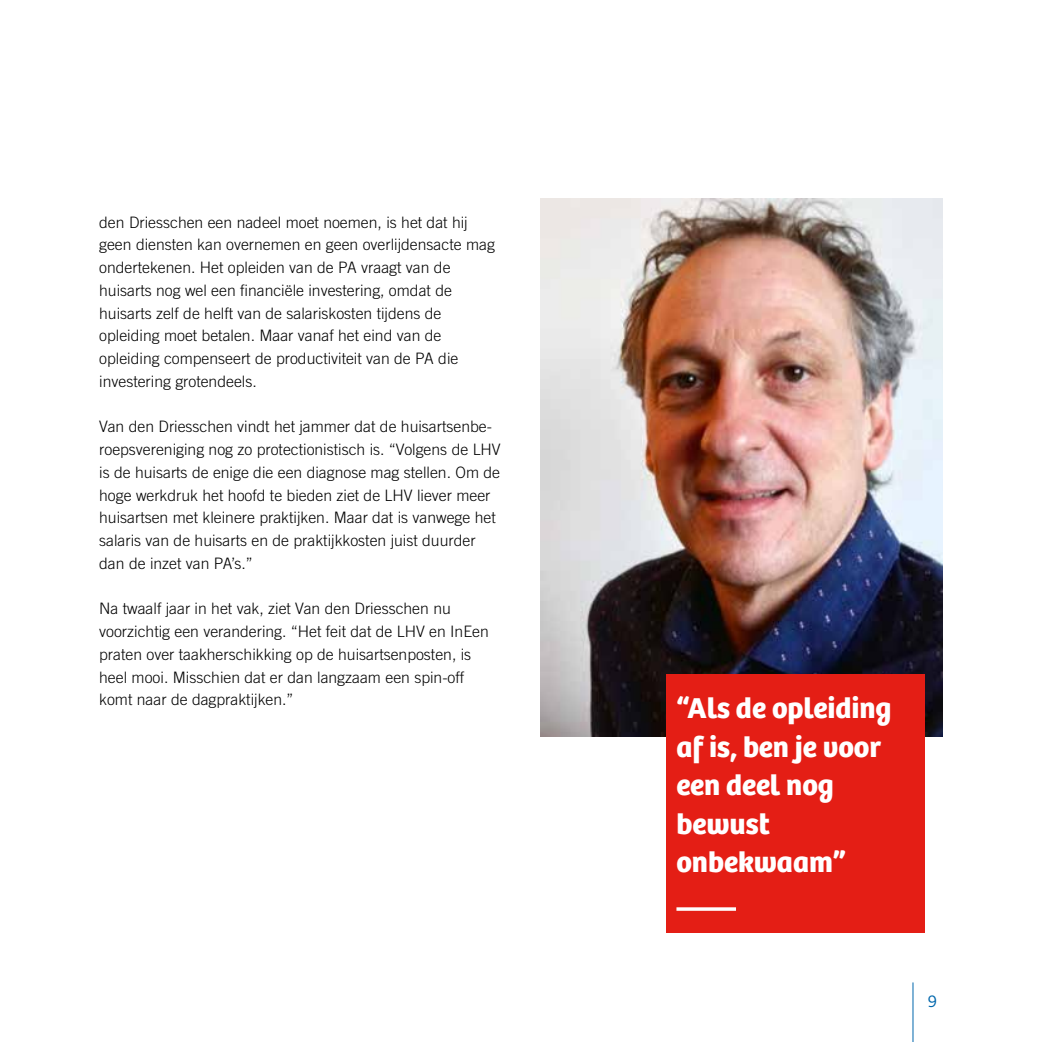
<style>
.page{position:relative;width:1042px;height:1042px;background:#fff}
.page>*{position:absolute;margin:0;border:0;box-sizing:border-box;transform-origin:0 0}
.t1{font:700 29.75px/38.5px "Bree";color:#fff}
.t2{font:300 17.5px "Bliss";color:#0067ac}
.t3{font:300 15.75px/22.8px "Trade Gothic LT Std";color:#000}
</style>
<div class="page">
<hr style="left:912px;top:982px;width:1px;height:60px;background:#0067ac">
<img style="left:541px;top:198px;width:402px;height:539px">
<div style="left:666px;top:675px;width:258px;height:258px;background:#e41e15"></div>
<svg style="left:676px;top:907px;width:60px;height:4px"></svg>
<p class="t3" style="left:99px;top:210px;width:397px">den Driesschen een nadeel moet noemen, is het dat hij geen diensten kan overnemen en geen overlijdensacte mag ondertekenen. Het opleiden van de PA vraagt van de huisarts nog wel een financiële investering, omdat de huisarts zelf de helft van de salariskosten tijdens de opleiding moet betalen. Maar vanaf het eind van de opleiding compenseert de productiviteit van de PA die investering grotendeels.</p>
<p class="t3" style="left:99px;top:415px;width:403px">Van den Driesschen vindt het jammer dat de huisartsenbe&shy;roepsvereniging nog zo protectionistisch is. “Volgens de LHV is de huisarts de enige die een diagnose mag stellen. Om de hoge werkdruk het hoofd te bieden ziet de LHV liever meer huisartsen met kleinere praktijken. Maar dat is vanwege het salaris van de huisarts en de praktijkkosten juist duurder dan de inzet van PA’s.”</p>
<p class="t3" style="left:99px;top:597px;width:391px">Na twaalf jaar in het vak, ziet Van den Driesschen nu voorzichtig een verandering. “Het feit dat de LHV en InEen praten over taakherschikking op de huisartsenposten, is heel mooi. Misschien dat er dan langzaam een spin-off komt naar de dagpraktijken.”</p>
<h1 class="t1" style="left:676px;top:689px;width:217px">“Als de opleiding af is, ben je voor een deel nog bewust onbekwaam”</h1>
<p class="t2" style="left:928px;top:991px;width:11px">9</p>
</div>
